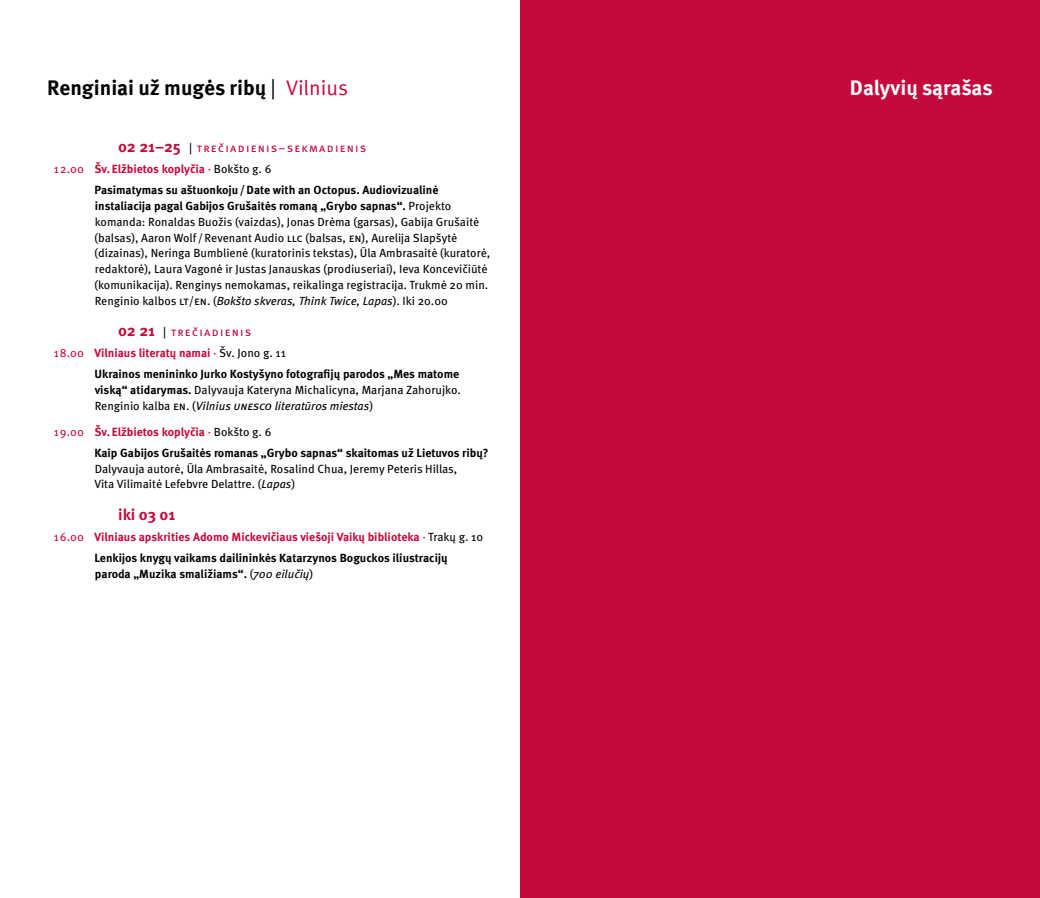
<style>
.page{position:relative;width:1040px;height:898px;background:#fff}
.page>*{position:absolute;margin:0;border:0;box-sizing:border-box;transform-origin:0 0}
.t1{font:700 21px "Meta Pro";color:#000}
.t2{font:700 21px "Meta Pro";color:#fff}
.t3{font:700 15.75px "Meta Pro";color:#c6093b}
.t4{font:11.85px/15.8px "Meta Pro";color:#000}
.t5{font:700 11.85px/21px "Meta Pro";color:#000}
.t6{font:11.85px/21px "Meta Pro";letter-spacing:.105em;color:#c6093b}
.t7{font:700 11.85px "Meta Pro";color:#c6093b}
.t8{font:italic 11.85px "Meta Pro";letter-spacing:-.005em;color:#000}
.s1{font-weight:400}
.s2{font-weight:400;color:#c6093b}
.s3{font-weight:700;font-size:15.75px}
.s4{color:#000}
.s5{font-weight:700}
.s6{font-style:italic}
.s7{font-weight:400;color:#000}
.s8{font-style:normal}
.s9{color:#c6093b}
.s10{font-weight:400;font-style:italic}
</style>
<div class="page">
<div style="left:520px;top:0;width:520px;height:898px;background:#c6093b"></div>
<h1 class="t1" style="left:47px;top:74px;width:302px">Renginiai už mugės ribų <span class="s1">|</span> <span class="s2">Vilnius</span></h1>
<h1 class="t2" style="left:849px;top:74px;width:144px">Dalyvių sąrašas</h1>
<p class="t6" style="left:53px;top:138px;width:315px;text-indent:65px"><span class="s3">02 21–25</span> <span class="s4">|</span> trečiadienis–sekmadienis<br>12.00 <span class="s5">Šv.Elžbietos koplyčia</span> · <span class="s4">Bokšto g. 6</span></p>
<p class="t4" style="left:94px;top:183px;width:397px"><span class="s5">Pasimatymas su aštuonkoju/Date with an Octopus. Audiovizualinė instaliacija pagal Gabijos Grušaitės romaną „Grybo sapnas“.</span> Projekto komanda: Ronaldas Buožis (vaizdas), Jonas Drėma (garsas), Gabija Grušaitė (balsas), Aaron Wolf/Revenant Audio LLC (balsas, EN), Aurelija Slapšytė (dizainas), Neringa Bumblienė (kuratorinis tekstas), Ūla Ambrasaitė (kuratorė, redaktorė), Laura Vagonė ir Justas Janauskas (prodiuseriai), Ieva Koncevičiūtė (komunikacija). Renginys nemokamas, reikalinga registracija. Trukmė 20 min.<br>Renginio kalbos LT/EN . (<span class="s6">Bokšto skveras, Think Twice, Lapas</span>). Iki 20.00</p>
<p class="t6" style="left:118px;top:322px;width:135px"><span class="s3">02 21</span> <span class="s4">|</span> trečiadienis</p>
<p class="t7" style="left:53px;top:345px;width:234px"><span class="s1">18.00</span> Vilniaus literatų namai <span class="s1">·</span> <span class="s7">Šv. Jono g. 11</span></p>
<p class="t5" style="left:94px;top:364px;width:366px">Ukrainos menininko Jurko Kostyšyno fotografijų parodos „Mes matome</p>
<p class="t4" style="left:95px;top:382px;width:368px"><span class="s5">viską“ atidarymas.</span> Dalyvauja Kateryna Michalicyna, Marjana Zahorujko.<br>Renginio kalba EN . (<span class="s6">Vilnius UNESCO</span></p>
<p class="t8" style="left:275px;top:398px;width:100px">literatūros miestas<span class="s8">)</span></p>
<p class="t5" style="left:94px;top:422px;width:395px;text-indent:-42px"><span class="s2">19.00</span> <span class="s9">Šv.Elžbietos koplyčia</span> <span class="s2">·</span> <span class="s1">Bokšto g. 6<br></span>Kaip Gabijos Grušaitės romanas „Grybo sapnas“ skaitomas už Lietuvos ribų?</p>
<p class="t4" style="left:94px;top:461px;width:364px">Dalyvauja autorė, Ūla Ambrasaitė, Rosalind Chua, Jeremy Peteris Hillas,<br>Vita Vilimaitė Lefebvre Delattre. (<span class="s6">Lapas</span>)</p>
<h2 class="t3" style="left:118px;top:504px;width:58px">iki 03 01</h2>
<p class="t5" style="left:53px;top:527px;width:431px;text-align:center"><span class="s2">16.00</span> <span class="s9">Vilniaus apskrities Adomo Mickevičiaus viešoji Vaikų biblioteka</span> <span class="s2">·</span> <span class="s1">Trakų g. 10<br></span>Lenkijos knygų vaikams dailininkės Katarzynos Boguckos iliustracijų</p>
<p class="t5" style="left:95px;top:563px;width:220px">paroda „Muzika smaližiams“. <span class="s1">(</span><span class="s10">700 eilučių</span><span class="s1">)</span></p>
</div>
